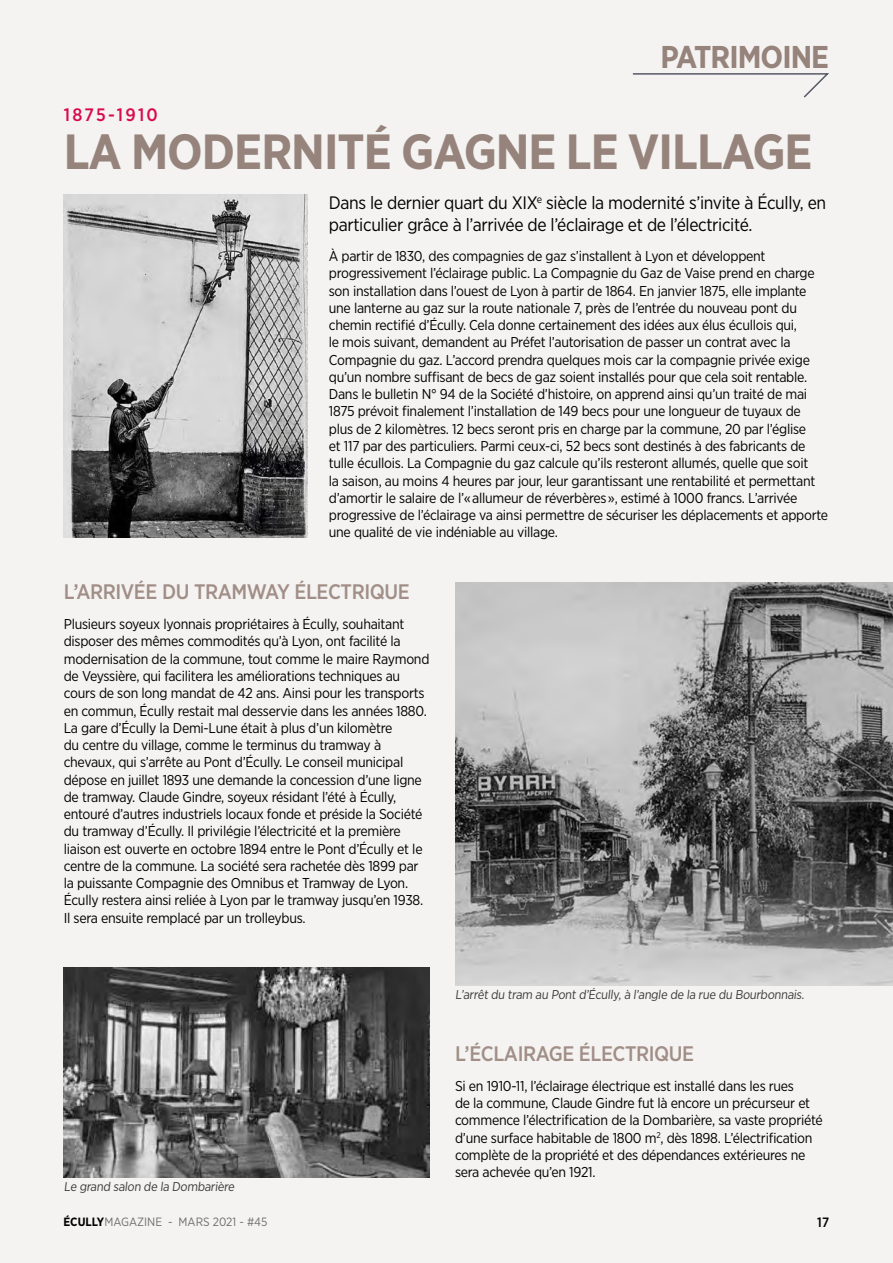
<style>
.page{position:relative;width:893px;height:1263px;background:#f4f3f1}
.page>*{position:absolute;margin:0;border:0;box-sizing:border-box;transform-origin:0 0}
.t1{font:700 49.35px "Gotham Narrow";letter-spacing:-.02em;color:#96837b}
.t2{font:700 31.5px "Gotham Narrow";letter-spacing:-.03em;color:#96837b}
.t3{font:500 21px "Gotham Narrow";letter-spacing:-.02em;color:#a18e87}
.t4{font:18px/22.5px "Gotham Narrow";letter-spacing:-.02em;color:#000}
.t5{font:500 18px "Gotham Narrow";letter-spacing:.13em;color:#d90a4c}
.t6{font:14.25px/17.2px "Gotham Narrow";letter-spacing:-.02em;color:#000}
.t7{font:500 13.5px "Gotham Narrow";color:#000}
.t8{font:12.75px "Gotham Narrow";color:#3c3c3b}
.t9{font:12px "Gotham Narrow";color:#706f6f}
.s1{font-weight:700;color:#000}
</style>
<div class="page">
<svg style="left:632px;top:73px;width:197px;height:25px"></svg>
<img style="left:64px;top:968px;width:365px;height:209px">
<img style="left:455px;top:582px;width:438px;height:403px">
<img style="left:64px;top:194px;width:244px;height:343px">
<h2 class="t2" style="left:660px;top:36px;width:170px">PATRIMOINE</h2>
<p class="t5" style="left:64px;top:103px;width:96px">1875-1910</p>
<h1 class="t1" style="left:64px;top:120px;width:750px">LA MODERNITÉ GAGNE LE VILLAGE</h1>
<p class="t4" style="left:329px;top:191px;width:499px">Dans le dernier quart du XIX<sup>e</sup> siècle la modernité s’invite à Écully, en particulier grâce à l’arrivée de l’éclairage et de l’électricité.</p>
<p class="t6" style="left:329px;top:247px;width:501px">À partir de 1830, des compagnies de gaz s’installent à Lyon et développent progressivement l’éclairage public. La Compagnie du Gaz de Vaise prend en charge son installation dans l’ouest de Lyon à partir de 1864. En janvier 1875, elle implante une lanterne au gaz sur la route nationale 7, près de l’entrée du nouveau pont du chemin rectifié d’Écully. Cela donne certainement des idées aux élus écullois qui,<br>le mois suivant, demandent au Préfet l’autorisation de passer un contrat avec la Compagnie du gaz. L’accord prendra quelques mois car la compagnie privée exige qu’un nombre suffisant de becs de gaz soient installés pour que cela soit rentable.<br>Dans le bulletin N° 94 de la Société d’histoire, on apprend ainsi qu’un traité de mai 1875 prévoit finalement l’installation de 149 becs pour une longueur de tuyaux de plus de 2 kilomètres. 12 becs seront pris en charge par la commune, 20 par l’église<br>et 117 par des particuliers. Parmi ceux-ci, 52 becs sont destinés à des fabricants de tulle écullois. La Compagnie du gaz calcule qu’ils resteront allumés, quelle que soit<br>la saison, au moins 4 heures par jour, leur garantissant une rentabilité et permettant d’amortir le salaire de l’« allumeur de réverbères », estimé à 1000 francs. L’arrivée progressive de l’éclairage va ainsi permettre de sécuriser les déplacements et apporte une qualité de vie indéniable au village.</p>
<h3 class="t3" style="left:64px;top:578px;width:348px">L’ARRIVÉE DU TRAMWAY ÉLECTRIQUE</h3>
<p class="t6" style="left:64px;top:615px;width:367px">Plusieurs soyeux lyonnais propriétaires à Écully, souhaitant disposer des mêmes commodités qu’à Lyon, ont facilité la modernisation de la commune, tout comme le maire Raymond de Veyssière, qui facilitera les améliorations techniques au cours de son long mandat de 42 ans. Ainsi pour les transports en commun, Écully restait mal desservie dans les années 1880.<br>La gare d’Écully la Demi-Lune était à plus d’un kilomètre<br>du centre du village, comme le terminus du tramway à chevaux, qui s’arrête au Pont d’Écully. Le conseil municipal dépose en juillet 1893 une demande la concession d’une ligne de tramway. Claude Gindre, soyeux résidant l’été à Écully, entouré d’autres industriels locaux fonde et préside la Société du tramway d’Écully. Il privilégie l’électricité et la première liaison est ouverte en octobre 1894 entre le Pont d’Écully et le centre de la commune. La société sera rachetée dès 1899 par la puissante Compagnie des Omnibus et Tramway de Lyon.<br>Écully restera ainsi reliée à Lyon par le tramway jusqu’en 1938.<br>Il sera ensuite remplacé par un trolleybus.</p>
<p class="t8" style="left:64px;top:1178px;width:174px">Le grand salon de la Dombarière</p>
<p class="t8" style="left:455px;top:986px;width:353px">L’arrêt du tram au Pont d’Écully, à l’angle de la rue du Bourbonnais.</p>
<h3 class="t3" style="left:455px;top:1040px;width:241px">L’ÉCLAIRAGE ÉLECTRIQUE</h3>
<p class="t6" style="left:455px;top:1077px;width:369px">Si en 1910-11, l’éclairage électrique est installé dans les rues<br>de la commune, Claude Gindre fut là encore un précurseur et commence l’électrification de la Dombarière, sa vaste propriété d’une surface habitable de 1800 m<sup>2</sup>, dès 1898. L’électrification complète de la propriété et des dépendances extérieures ne sera achevée qu’en 1921.</p>
<p class="t9" style="left:63px;top:1214px;width:206px"><span class="s1">ÉCULLY</span>MAGAZINE - MARS 2021 - #45</p>
<p class="t7" style="left:817px;top:1214px;width:14px">17</p>
</div>
